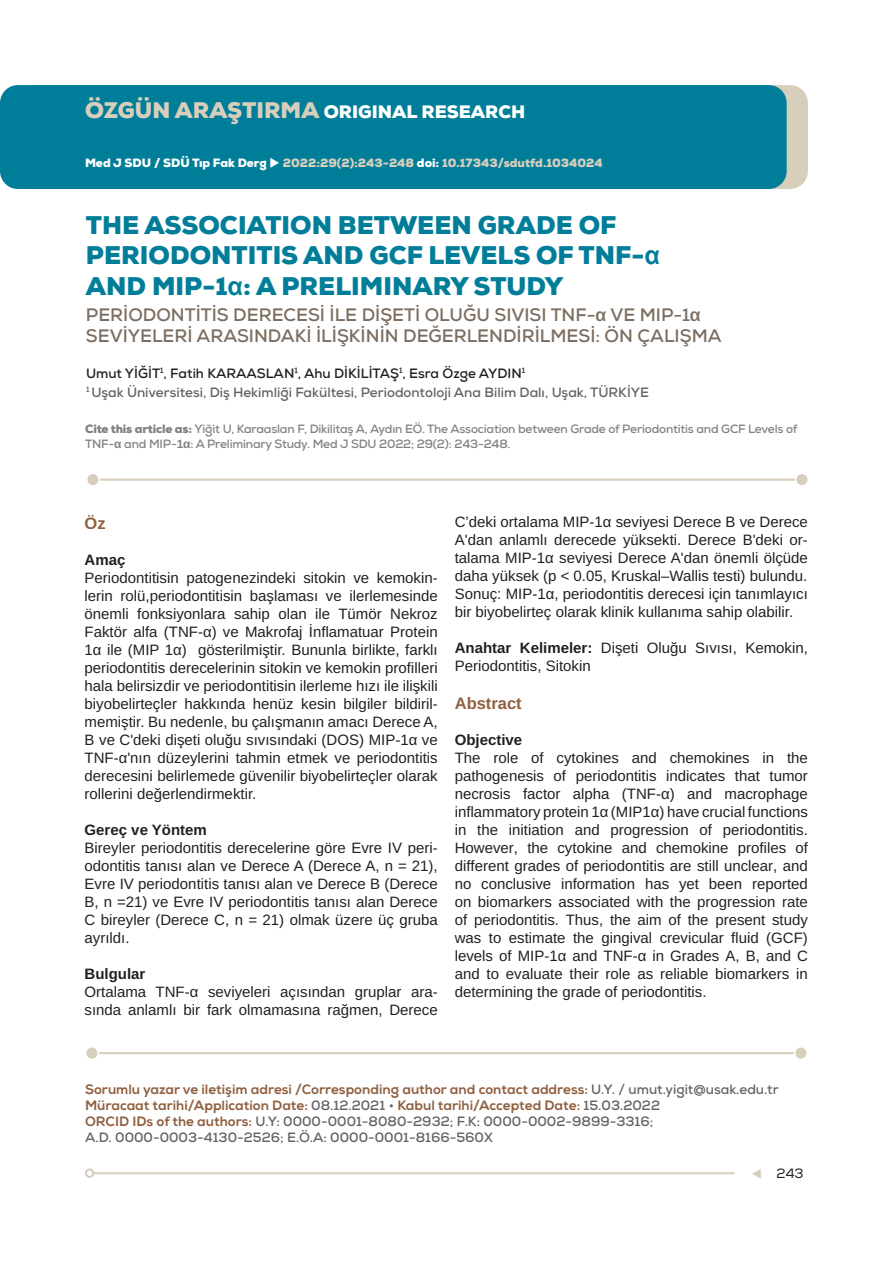
<style>
.page{position:relative;width:893px;height:1263px;background:#fff}
.page>*{position:absolute;margin:0;border:0;box-sizing:border-box;transform-origin:0 0}
.t1{font:900 25.5px/30.6px "Nexa";color:#007e99}
.t2{font:700 18px/21.6px "Nexa";color:#7c6d60}
.t3{font:900 18px "Nexa";color:#fff}
.t4{font:700 16.5px "Arimo";color:#8f5f3f}
.t5{font:15px/18px "Arimo";color:#231f20;text-align:justify}
.t6{font:700 15px "Arimo";color:#231f20}
.t7{font:700 13.5px/16.2px "Nexa";color:#636366}
.t8{font:13.5px "Nexa";color:#231f20}
.t9{font:700 12px/14.4px "Nexa";letter-spacing:-.015em;color:#808285}
.t10{font:900 12px "Nexa";color:#d8cebc}
.s1{font-size:22.5px;color:#d8cebc}
.s2{color:#fff}
.s3{font-family:"Arial";font-weight:700}
.s4{font-family:"Arimo";font-weight:600}
.s5{color:#231f20}
.s6{font-weight:900}
.s7{font-family:"Arimo"}
.s8{font-weight:700}
.s9{font-weight:800;color:#8f5f3f}
.s10{color:#d8cebc}
</style>
<div class="page">
<hr style="left:93px;top:1172px;width:642px;height:2px;background:#d8cebc">
<div style="left:85px;top:1168px;width:9px;height:10px;border:2px solid #d8cebc;border-radius:50%"></div>
<div style="left:16px;top:85px;width:792px;height:104px;background:#d8cebc;border-radius:18px"></div>
<div style="left:0;top:85px;width:787px;height:104px;background:#007e99;border-radius:18px"></div>
<hr style="left:90px;top:1052px;width:715px;height:2px;background:#d8cebc">
<div style="left:86px;top:1047px;width:12px;height:12px;background:#d8cebc;border-radius:50%"></div>
<div style="left:85px;top:1046px;width:14px;height:14px;border:2px solid #fff;border-radius:50%"></div>
<div style="left:794px;top:1047px;width:13px;height:12px;background:#d8cebc;border-radius:50%"></div>
<div style="left:794px;top:1046px;width:14px;height:14px;border:2px solid #fff;border-radius:50%"></div>
<hr style="left:91px;top:479px;width:715px;height:2px;background:#d8cebc">
<div style="left:87px;top:473px;width:12px;height:13px;background:#d8cebc;border-radius:50%"></div>
<div style="left:86px;top:472px;width:14px;height:15px;border:2px solid #fff;border-radius:50%"></div>
<div style="left:796px;top:473px;width:12px;height:13px;background:#d8cebc;border-radius:50%"></div>
<div style="left:795px;top:473px;width:14px;height:14px;border:2px solid #fff;border-radius:50%"></div>
<p class="t3" style="left:85px;top:100px;width:442px"><span class="s1">ÖZGÜN ARAŞTIRMA</span> ORIGINAL RESEARCH</p>
<p class="t10" style="left:85px;top:155px;width:519px"><span class="s2">Med J SDU / SDÜ Tıp Fak Derg</span> <span class="s2">◆</span> 2022:29(2):243-248 <span class="s2">doi:</span> 10.17343/sdutfd.1034024</p>
<h1 class="t1" style="left:86px;top:210px;width:576px">THE ASSOCIATION BETWEEN GRADE OF<br>PERIODONTITIS AND GCF LEVELS OF TNF-<span class="s3">α<br></span>AND MIP-1<span class="s3">α</span>: A PRELIMINARY STUDY</h1>
<p class="t2" style="left:86px;top:304px;width:637px">PERİODONTİTİS DERECESİ İLE DİŞETİ OLUĞU SIVISI TNF-<span class="s4">α</span> VE MIP-1<span class="s4">α<br></span>SEVİYELERİ ARASINDAKİ İLİŞKİNİN DEĞERLENDİRİLMESİ: ÖN ÇALIŞMA</p>
<p class="t7" style="left:86px;top:363px;width:564px;line-height:19px"><span class="s5">Umut YİĞİT</span><sup>1</sup><span class="s5">, Fatih KARAASLAN</span><sup>1</sup><span class="s5">, Ahu DİKİLİTAŞ</span><sup>1</sup><span class="s5">, Esra Özge AYDIN</span><sup>1<br></sup><sup>1</sup> Uşak Üniversitesi, Diş Hekimliği Fakültesi, Periodontoloji Ana Bilim Dalı, Uşak, TÜRKİYE</p>
<p class="t9" style="left:85px;top:422px;width:714px"><span class="s6">Cite this article as:</span> Yiğit U, Karaaslan F, Dikilitaş A, Aydın EÖ. The Association between Grade of Periodontitis and GCF Levels of<br>TNF-<span class="s7">α</span> and MIP-<span class="s7">1α</span>: A Preliminary Study. Med J SDU 2022; 29(2): 243-248.</p>
<p class="t4" style="left:85px;top:512px;width:23px">Öz</p>
<p class="t6" style="left:85px;top:549px;width:42px">Amaç</p>
<p class="t5" style="left:85px;top:569px;width:355px">Periodontitisin patogenezindeki sitokin ve kemokin&shy;lerin rolü,periodontitisin başlaması ve ilerlemesinde önemli fonksiyonlara sahip olan ile Tümör Nekroz Faktör alfa (TNF-α) ve Makrofaj İnflamatuar Protein 1α ile (MIP 1α) gösterilmiştir. Bununla birlikte, farklı periodontitis derecelerinin sitokin ve kemokin profilleri hala belirsizdir ve periodontitisin ilerleme hızı ile ilişkili biyobelirteçler hakkında henüz kesin bilgiler bildiril&shy;memiştir. Bu nedenle, bu çalışmanın amacı Derece A, B ve C'deki dişeti oluğu sıvısındaki (DOS) MIP-1α ve TNF-α'nın düzeylerini tahmin etmek ve periodontitis derecesini belirlemede güvenilir biyobelirteçler olarak rollerini değerlendirmektir.</p>
<p class="t6" style="left:85px;top:819px;width:124px">Gereç ve Yöntem</p>
<p class="t5" style="left:85px;top:839px;width:355px">Bireyler periodontitis derecelerine göre Evre IV peri&shy;odontitis tanısı alan ve Derece A (Derece A, n = 21), Evre IV periodontitis tanısı alan ve Derece B (Derece B, n =21) ve Evre IV periodontitis tanısı alan Derece C bireyler (Derece C, n = 21) olmak üzere üç gruba ayrıldı.</p>
<p class="t6" style="left:85px;top:963px;width:62px">Bulgular</p>
<p class="t5" style="left:85px;top:983px;width:355px">Ortalama TNF-α seviyeleri açısından gruplar ara&shy;sında anlamlı bir fark olmamasına rağmen, Derece</p>
<p class="t5" style="left:455px;top:513px;width:355px">C’deki ortalama MIP-1α seviyesi Derece B ve Derece A'dan anlamlı derecede yüksekti. Derece B'deki or&shy;talama MIP-1α seviyesi Derece A'dan önemli ölçüde daha yüksek (p &lt; 0.05, Kruskal–Wallis testi) bulundu.<br>Sonuç: MIP-1α, periodontitis derecesi için tanımlayıcı bir biyobelirteç olarak klinik kullanıma sahip olabilir.</p>
<p class="t5" style="left:455px;top:639px;width:355px"><span class="s8">Anahtar Kelimeler:</span> Dişeti Oluğu Sıvısı, Kemokin,<br>Periodontitis, Sitokin</p>
<p class="t4" style="left:455px;top:692px;width:68px">Abstract</p>
<p class="t6" style="left:455px;top:730px;width:69px">Objective</p>
<p class="t5" style="left:455px;top:749px;width:355px">The role of cytokines and chemokines in the pathogenesis of periodontitis indicates that tumor necrosis factor alpha (TNF-α) and macrophage inflammatory protein 1α (MIP1α) have crucial functions in the initiation and progression of periodontitis.<br>However, the cytokine and chemokine profiles of different grades of periodontitis are still unclear, and no conclusive information has yet been reported on biomarkers associated with the progression rate of periodontitis. Thus, the aim of the present study was to estimate the gingival crevicular fluid (GCF) levels of MIP-1α and TNF-α in Grades A, B, and C and to evaluate their role as reliable biomarkers in determining the grade of periodontitis.</p>
<p class="t7" style="left:85px;top:1081px;width:695px"><span class="s9">Sorumlu yazar ve iletişim adresi /Corresponding author and contact address:</span> U.Y. / umut.yigit@usak.edu.tr <span class="s9">Müracaat tarihi/Application Date:</span> 08.12.2021 • <span class="s9">Kabul tarihi/Accepted Date:</span> 15.03.2022<br><span class="s9">ORCID IDs of the authors:</span> U.Y: 0000-0001-8080-2932; F.K: 0000-0002-9899-3316;<br>A.D. 0000-0003-4130-2526; E.Ö.A: 0000-0001-8166-560X</p>
<p class="t8" style="left:751px;top:1165px;width:54px"><span class="s10">▼</span> 243</p>
</div>
